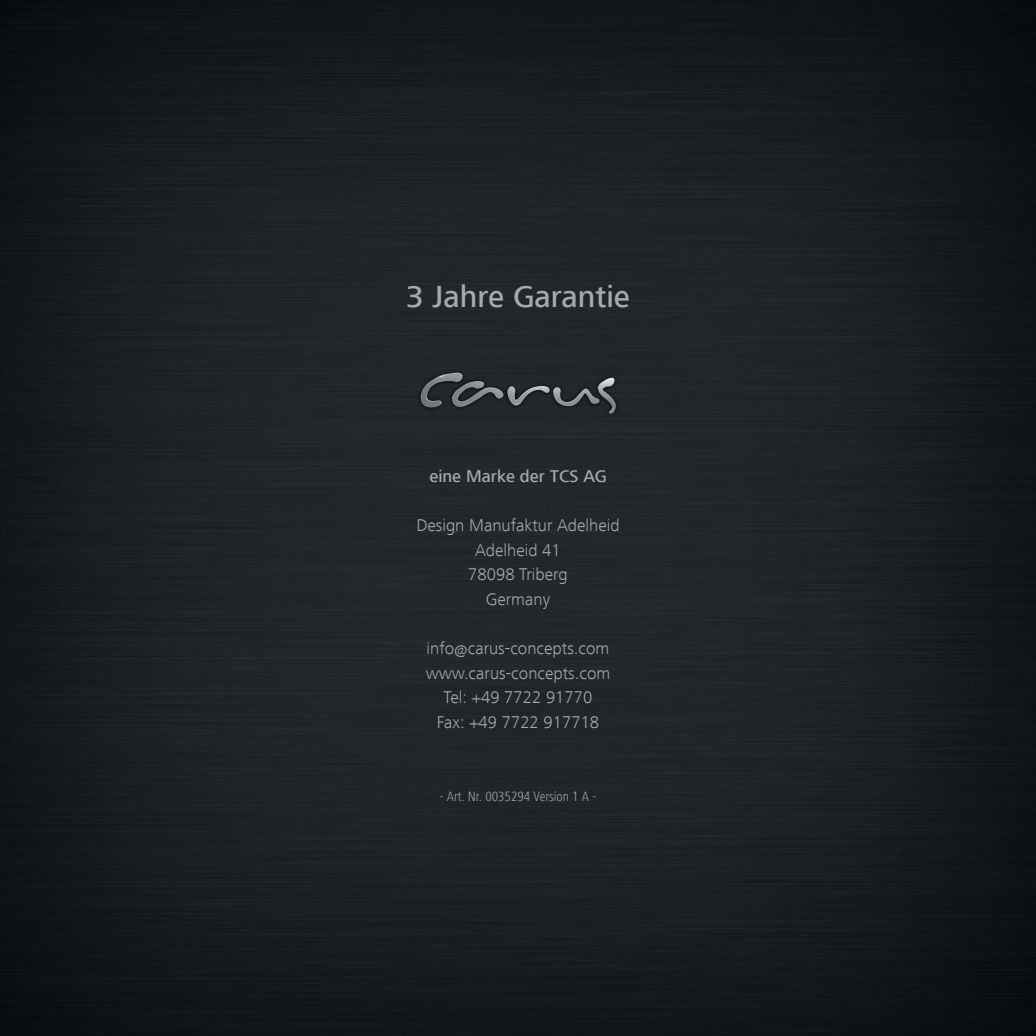
<style>
.page{position:relative;width:1036px;height:1036px;background:#fff}
.page>*{position:absolute;margin:0;border:0;box-sizing:border-box;transform-origin:0 0}
.t1{font:500 31.5px "Frutiger Next LT";color:#a8a9ad}
.t2{font:300 17.5px/24.5px "Frutiger Next LT";color:#a8a9ad;text-align:center}
.t3{font:500 17.5px "Frutiger Next LT";color:#a8a9ad}
.t4{font:300 condensed 14px "Frutiger Next LT";color:#a8a9ad}
</style>
<div class="page">
<img style="left:0;top:0;width:1036px;height:1036px">
<img style="left:416px;top:368px;width:204px;height:50px">
<h1 class="t1" style="left:406px;top:279px;width:225px">3 Jahre Garantie</h1>
<p class="t3" style="left:429px;top:467px;width:179px">eine Marke der TCS AG</p>
<p class="t2" style="left:416px;top:513px;width:205px">Design Manufaktur Adelheid<br>Adelheid 41<br>78098 Triberg<br>Germany</p>
<p class="t2" style="left:426px;top:636px;width:186px">info@carus-concepts.com www.carus-concepts.com<br>Tel: +49 7722 91770<br>Fax: +49 7722 917718</p>
<p class="t4" style="left:440px;top:789px;width:158px">- Art. Nr. 0035294 Version 1 A -</p>
</div>
